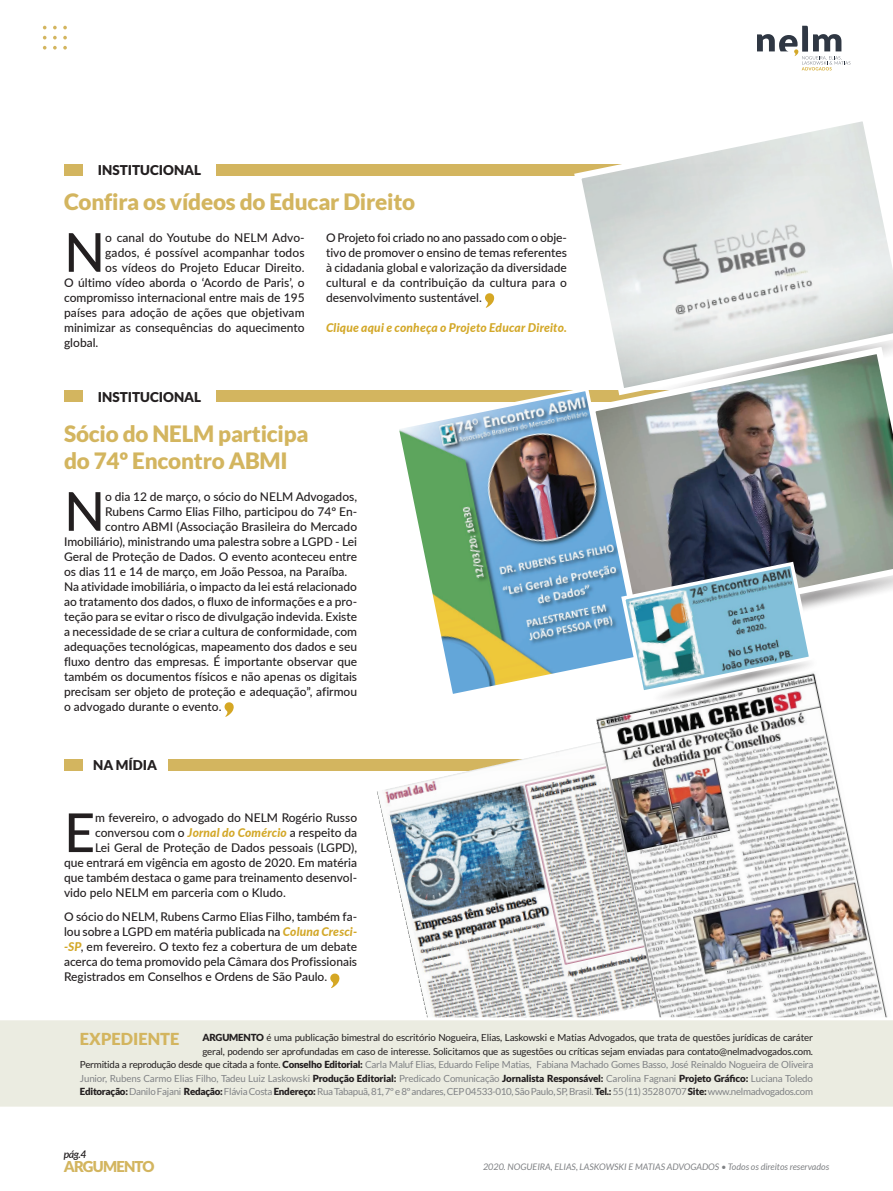
<style>
.page{position:relative;width:893px;height:1191px;background:#fff}
.page>*{position:absolute;margin:0;border:0;box-sizing:border-box;transform-origin:0 0}
.Capitular{font:500 53.85px "Lato";color:#231f20}
.Título{font:900 22.5px/27px "Lato";letter-spacing:-.01em;color:#d3b55f}
.Chapeu{font:900 16.5px "Lato";color:#d3b55f}
.Legenda{font:900 15px "Lato";letter-spacing:-.05em;color:#d3b55f}
.t1{font:900 13.5px "Lato";color:#231f20}
.Capitular-2{font:500 12px/15px "Lato";color:#231f20;text-align:justify}
.Capitular-3{font:italic 800 12px "Lato";letter-spacing:.015em;color:#d3a829}
.Titulo_CAPA{font:italic 600 10.5px "Lato";color:#231f20}
.Legenda-2{font:9.75px/13.5px "Lato";letter-spacing:-.02em;color:#808285;text-align:right}
.t2{font:italic 9px "Lato";color:#808285}
.s1{font-weight:800;font-style:italic;color:#d3a829}
.s2{font-weight:900;color:#231f20}
.s3{color:#231f20}
</style>
<div class="page">
<svg style="left:43px;top:46px;width:4px;height:4px"></svg>
<svg style="left:53px;top:46px;width:4px;height:4px"></svg>
<svg style="left:63px;top:46px;width:4px;height:4px"></svg>
<svg style="left:43px;top:36px;width:4px;height:3px"></svg>
<svg style="left:53px;top:36px;width:4px;height:3px"></svg>
<svg style="left:63px;top:36px;width:4px;height:3px"></svg>
<svg style="left:43px;top:26px;width:4px;height:3px"></svg>
<svg style="left:53px;top:26px;width:4px;height:3px"></svg>
<svg style="left:63px;top:26px;width:4px;height:3px"></svg>
<svg style="left:757px;top:26px;width:93px;height:44px"></svg>
<div style="left:64px;top:164px;width:19px;height:12px;background:#d3b55f"></div>
<div style="left:64px;top:390px;width:19px;height:12px;background:#d3b55f"></div>
<div style="left:64px;top:759px;width:19px;height:11px;background:#d3b55f"></div>
<div style="left:216px;top:164px;width:613px;height:12px;background:#d3b55f"></div>
<div style="left:216px;top:390px;width:613px;height:12px;background:#d3b55f"></div>
<div style="left:168px;top:759px;width:661px;height:11px;background:#d3b55f"></div>
<svg style="left:224px;top:702px;width:10px;height:15px"></svg>
<svg style="left:330px;top:973px;width:10px;height:15px"></svg>
<svg style="left:574px;top:121px;width:319px;height:222px"></svg>
<img style="left:615px;top:343px;width:278px;height:216px">
<img style="left:399px;top:385px;width:246px;height:309px">
<svg style="left:619px;top:559px;width:274px;height:111px"></svg>
<svg style="left:485px;top:293px;width:9px;height:15px"></svg>
<img style="left:377px;top:743px;width:219px;height:274px">
<img style="left:596px;top:670px;width:292px;height:347px">
<div style="left:0;top:1017px;width:893px;height:90px;background:#ebece1"></div>
<p class="t1" style="left:98px;top:162px;width:105px">INSTITUCIONAL</p>
<p class="Título" style="left:64px;top:188px;width:353px">Confira os vídeos do Educar Direito</p>
<p class="Capitular" style="left:64px;top:213px;width:43px">N</p>
<p class="Capitular-2" style="left:105px;top:229px;width:201px">o canal do Youtube do NELM Advo-</p>
<p class="Capitular-2" style="left:105px;top:244px;width:201px">gados, é possível acompanhar todos</p>
<p class="Capitular-2" style="left:105px;top:259px;width:201px">os vídeos do Projeto Educar Direito.</p>
<p class="Capitular-2" style="left:64px;top:274px;width:242px">O último vídeo aborda o ‘Acordo de Paris’, o</p>
<p class="Capitular-2" style="left:64px;top:289px;width:242px">compromisso internacional entre mais de 195</p>
<p class="Capitular-2" style="left:64px;top:304px;width:242px">países para adoção de ações que objetivam</p>
<p class="Capitular-2" style="left:64px;top:319px;width:242px">minimizar as consequências do aquecimento</p>
<p class="Capitular-2" style="left:64px;top:334px;width:36px">global.</p>
<p class="t1" style="left:98px;top:389px;width:105px">INSTITUCIONAL</p>
<p class="Título" style="left:64px;top:420px;width:246px">Sócio do NELM participa do 74º Encontro ABMI</p>
<p class="Capitular-2" style="left:326px;top:229px;width:242px">O Projeto foi criado no ano passado com o obje&shy;tivo de promover o ensino de temas referentes à cidadania global e valorização da diversidade cultural e da contribuição da cultura para o desenvolvimento sustentável.</p>
<p class="Capitular-3" style="left:326px;top:318px;width:242px">Clique aqui e conheça o Projeto Educar Direito.</p>
<p class="Capitular" style="left:64px;top:472px;width:43px">N</p>
<p class="Capitular-2" style="left:105px;top:488px;width:253px">o dia 12 de março, o sócio do NELM Advogados,</p>
<p class="Capitular-2" style="left:105px;top:503px;width:253px">Rubens Carmo Elias Filho, participou do 74º En-</p>
<p class="Capitular-2" style="left:105px;top:518px;width:253px">contro ABMI (Associação Brasileira do Mercado</p>
<p class="Capitular-2" style="left:64px;top:533px;width:295px">Imobiliário), ministrando uma palestra sobre a LGPD - Lei</p>
<p class="Capitular-2" style="left:64px;top:548px;width:295px">Geral de Proteção de Dados. O evento aconteceu entre</p>
<p class="Capitular-2" style="left:64px;top:563px;width:285px">os dias 11 e 14 de março, em João Pessoa, na Paraíba.</p>
<p class="Capitular-2" style="left:64px;top:578px;width:295px">Na atividade imobiliária, o impacto da lei está relacionado ao tratamento dos dados, o fluxo de informações e a pro&shy;teção para se evitar o risco de divulgação indevida. Existe a necessidade de se criar a cultura de conformidade, com adequações tecnológicas, mapeamento dos dados e seu fluxo dentro das empresas. É importante observar que também os documentos físicos e não apenas os digitais precisam ser objeto de proteção e adequação”, afirmou o advogado durante o evento.</p>
<p class="t1" style="left:93px;top:757px;width:66px">NA MÍDIA</p>
<p class="Capitular" style="left:64px;top:793px;width:33px">E</p>
<p class="Capitular-2" style="left:95px;top:809px;width:264px">m fevereiro, o advogado do NELM Rogério Russo</p>
<p class="Capitular-2" style="left:95px;top:824px;width:264px">conversou com o <span class="s1">Jornal do Comércio</span> a respeito da</p>
<p class="Capitular-2" style="left:95px;top:839px;width:264px">Lei Geral de Proteção de Dados pessoais (LGPD),</p>
<p class="Capitular-2" style="left:64px;top:854px;width:295px">que entrará em vigência em agosto de 2020. Em matéria</p>
<p class="Capitular-2" style="left:64px;top:869px;width:295px">que também destaca o game para treinamento desenvol-</p>
<p class="Capitular-2" style="left:64px;top:884px;width:223px">vido pelo NELM em parceria com o Kludo.</p>
<p class="Capitular-2" style="left:64px;top:908px;width:295px">O sócio do NELM, Rubens Carmo Elias Filho, também fa&shy;lou sobre a LGPD em matéria publicada na <span class="s1">Coluna Cresci--SP</span>, em fevereiro. O texto fez a cobertura de um debate acerca do tema promovido pela Câmara dos Profissionais Registrados em Conselhos e Ordens de São Paulo.</p>
<p class="Chapeu" style="left:80px;top:1029px;width:101px">EXPEDIENTE</p>
<p class="Legenda-2" style="left:80px;top:1030px;width:735px"><span class="s2">ARGUMENTO</span> <span class="s3">é uma publicação bimestral do escritório Nogueira, Elias, Laskowski e Matias Advogados, que trata de questões jurídicas de caráter<br>geral, podendo ser aprofundadas em caso de interesse. Solicitamos que as sugestões ou críticas sejam enviadas para contato@nelmadvogados.com.<br>Permitida a reprodução desde que citada a fonte.</span> <span class="s2">Conselho Editorial:</span> Carla Maluf Elias, Eduardo Felipe Matias, Fabiana Machado Gomes Basso, José Reinaldo Nogueira de Oliveira Junior, Rubens Carmo Elias Filho, Tadeu Luiz Laskowski <span class="s2">Produção Editorial:</span> Predicado Comunicação <span class="s2">Jornalista Responsável:</span> Carolina Fagnani <span class="s2">Projeto Gráfico:</span> Luciana Toledo <span class="s2">Editoração:</span> Danilo Fajani <span class="s2">Redação:</span> Flávia Costa <span class="s2">Endereço:</span> Rua Tabapuã, 81, 7º e 8º andares, CEP 04533-010, São Paulo, SP, Brasil. <span class="s2">Tel.:</span> 55 (11) 3528 0707<span class="s2">Site:</span>www.nelmadvogados.com</p>
<p class="Titulo_CAPA" style="left:64px;top:1146px;width:24px">pág.4</p>
<p class="Legenda" style="left:64px;top:1157px;width:92px">ARGUMENTO</p>
<p class="t2" style="left:483px;top:1161px;width:348px">2020. NOGUEIRA, ELIAS, LASKOWSKI E MATIAS ADVOGADOS • Todos os direitos reservados</p>
</div>
